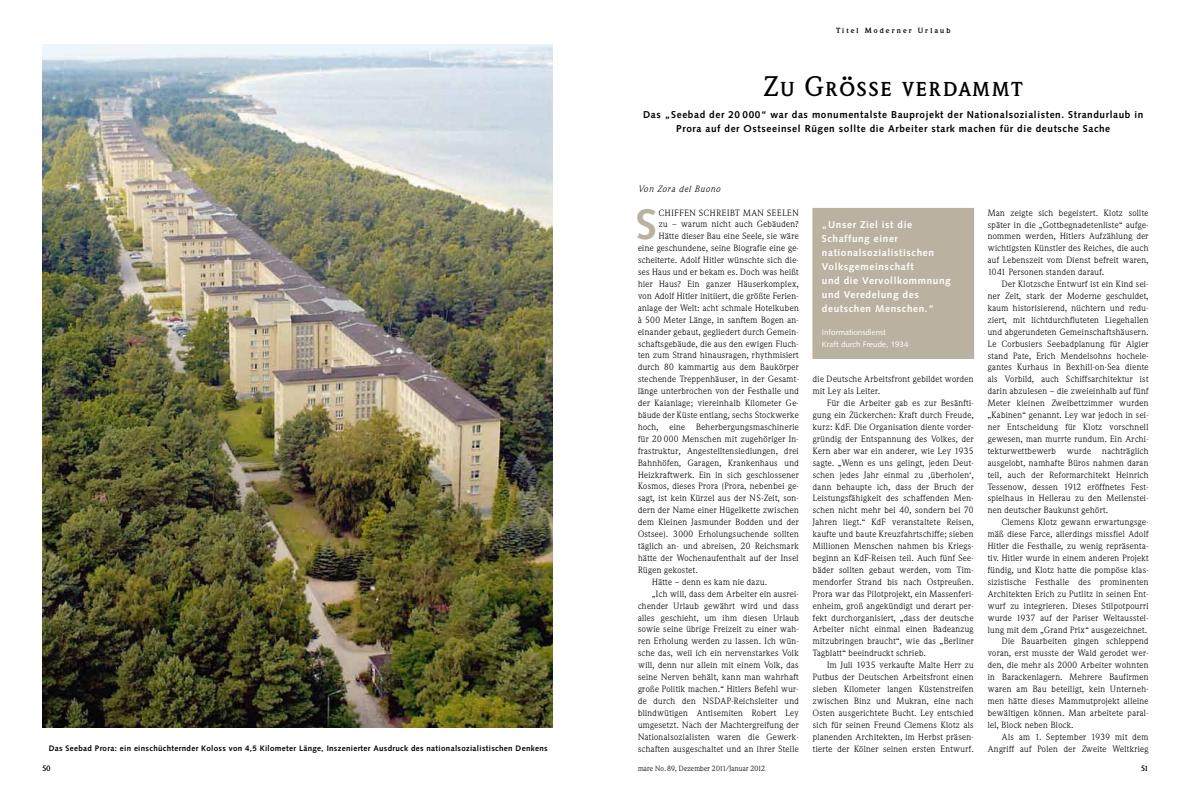
<style>
.page{position:relative;width:1191px;height:794px;background:#fff}
.page>*{position:absolute;margin:0;border:0;box-sizing:border-box;transform-origin:0 0}
.t1{font:700 42.7px "Syntax";color:#bbb1a0}
.t2{font:500 28px "Weidemann Expert BQ";letter-spacing:.07em;color:#000}
.t3{font:700 10px/14px "Syntax";letter-spacing:.06em;color:#000;text-align:center}
.t4{font:700 10px/14px "Syntax";letter-spacing:.06em;color:#fff}
.t5{font:9px/11.9px "Weidemann BQ";letter-spacing:.04em;color:#000;text-align:justify}
.t6{font:9px "Weidemann BQ";letter-spacing:.08em;color:#000}
.t7{font:italic 9px "Weidemann BQ";letter-spacing:.09em;color:#000}
.t8{font:700 8px "Syntax";letter-spacing:.04em;color:#000}
.t9{font:8px/11.7px "Syntax";color:#fff}
.t10{font:7.5px "Weidemann BQ";letter-spacing:.02em;color:#000}
.t11{font:700 7.5px "Weidemann BQ";letter-spacing:.275em;color:#000}
</style>
<div class="page">
<img style="left:43px;top:44px;width:510px;height:683px">
<div style="left:813px;top:208px;width:160px;height:150px;background:#bbb1a0"></div>
<div style="left:812px;top:208px;width:162px;height:151px;border:1px solid #bbb1a0"></div>
<p class="t11" style="left:836px;top:26px;width:116px">Titel Moderner Urlaub</p>
<h2 class="t2" style="left:763px;top:71px;width:260px">Zu Grösse verdammt</h2>
<p class="t3" style="left:643px;top:107px;width:502px">Das „Seebad der 20 000“ war das monumentalste Bauprojekt der Nationalsozialisten. Strandurlaub in<br>Prora auf der Ostseeinsel Rügen sollte die Arbeiter stark machen für die deutsche Sache</p>
<p class="t8" style="left:49px;top:744px;width:500px">Das Seebad Prora: ein einschüchternder Koloss von 4,5 Kilometer Länge, Inszenierter Ausdruck des nationalsozialistischen Denkens</p>
<p class="t7" style="left:638px;top:183px;width:84px">Von Zora del Buono</p>
<h1 class="t1" style="left:636px;top:200px;width:23px">S</h1>
<p class="t6" style="left:659px;top:207px;width:140px">chiffen schreibt man Seelen</p>
<p class="t5" style="left:659px;top:219px;width:141px">zu – warum nicht auch Gebäuden?</p>
<p class="t5" style="left:659px;top:230px;width:141px">Hätte dieser Bau eine Seele, sie wäre</p>
<p class="t5" style="left:638px;top:242px;width:162px">eine geschundene, seine Biografie eine ge-</p>
<p class="t5" style="left:638px;top:254px;width:162px">scheiterte. Adolf Hitler wünschte sich die-</p>
<p class="t5" style="left:638px;top:266px;width:162px">ses Haus und er bekam es. Doch was heißt</p>
<p class="t5" style="left:638px;top:278px;width:162px">hier Haus? Ein ganzer Häuserkomplex,</p>
<p class="t5" style="left:638px;top:290px;width:162px">von Adolf Hitler initiiert, die größte Ferien-</p>
<p class="t5" style="left:638px;top:302px;width:162px">anlage der Welt: acht schmale Hotelkuben</p>
<p class="t5" style="left:638px;top:314px;width:162px">à 500 Meter Länge, in sanftem Bogen an-</p>
<p class="t5" style="left:638px;top:326px;width:162px">einander gebaut, gegliedert durch Gemein-</p>
<p class="t5" style="left:638px;top:338px;width:162px">schaftsgebäude, die aus den ewigen Fluch-</p>
<p class="t5" style="left:638px;top:349px;width:162px">ten zum Strand hinausragen, rhythmisiert</p>
<p class="t5" style="left:638px;top:361px;width:162px">durch 80 kammartig aus dem Baukörper</p>
<p class="t5" style="left:638px;top:373px;width:162px">stechende Treppenhäuser, in der Gesamt-</p>
<p class="t5" style="left:638px;top:385px;width:162px">länge unterbrochen von der Festhalle und</p>
<p class="t5" style="left:638px;top:397px;width:162px">der Kaianlage; viereinhalb Kilometer Ge-</p>
<p class="t5" style="left:638px;top:409px;width:162px">bäude der Küste entlang, sechs Stockwerke</p>
<p class="t5" style="left:638px;top:421px;width:162px">hoch, eine Beherbergungsmaschinerie</p>
<p class="t5" style="left:638px;top:433px;width:162px">für 20 000 Menschen mit zugehöriger In-</p>
<p class="t5" style="left:638px;top:445px;width:162px">frastruktur, Angestelltensiedlungen, drei</p>
<p class="t5" style="left:638px;top:457px;width:162px">Bahnhöfen, Garagen, Krankenhaus und</p>
<p class="t5" style="left:638px;top:469px;width:162px">Heizkraftwerk. Ein in sich geschlossener</p>
<p class="t5" style="left:638px;top:480px;width:162px">Kosmos, dieses Prora (Prora, nebenbei ge-</p>
<p class="t5" style="left:638px;top:492px;width:162px">sagt, ist kein Kürzel aus der NS-Zeit, son-</p>
<p class="t5" style="left:638px;top:504px;width:162px">dern der Name einer Hügelkette zwischen</p>
<p class="t5" style="left:638px;top:516px;width:162px">dem Kleinen Jasmunder Bodden und der</p>
<p class="t5" style="left:638px;top:528px;width:162px">Ostsee). 3000 Erholungsuchende sollten</p>
<p class="t5" style="left:638px;top:540px;width:162px">täglich an- und abreisen, 20 Reichsmark</p>
<p class="t5" style="left:638px;top:552px;width:162px">hätte der Wochenaufenthalt auf der Insel</p>
<p class="t5" style="left:638px;top:564px;width:61px">Rügen gekostet.</p>
<p class="t5" style="left:652px;top:576px;width:116px">Hätte – denn es kam nie dazu.</p>
<p class="t5" style="left:652px;top:588px;width:148px">„Ich will, dass dem Arbeiter ein ausrei-</p>
<p class="t5" style="left:638px;top:600px;width:162px">chender Urlaub gewährt wird und dass</p>
<p class="t5" style="left:638px;top:611px;width:162px">alles geschieht, um ihm diesen Urlaub</p>
<p class="t5" style="left:638px;top:623px;width:162px">sowie seine übrige Freizeit zu einer wah-</p>
<p class="t5" style="left:638px;top:635px;width:162px">ren Erholung werden zu lassen. Ich wün-</p>
<p class="t5" style="left:638px;top:647px;width:162px">sche das, weil ich ein nervenstarkes Volk</p>
<p class="t5" style="left:638px;top:659px;width:162px">will, denn nur allein mit einem Volk, das</p>
<p class="t5" style="left:638px;top:671px;width:162px">seine Nerven behält, kann man wahrhaft</p>
<p class="t5" style="left:638px;top:683px;width:162px">große Politik machen.“ Hitlers Befehl wur-</p>
<p class="t5" style="left:638px;top:695px;width:162px">de durch den NSDAP-Reichsleiter und</p>
<p class="t5" style="left:638px;top:707px;width:162px">blindwütigen Antisemiten Robert Ley</p>
<p class="t5" style="left:638px;top:719px;width:162px">umgesetzt. Nach der Machtergreifung der</p>
<p class="t5" style="left:638px;top:731px;width:162px">Nationalsozialisten waren die Gewerk-</p>
<p class="t5" style="left:638px;top:742px;width:162px">schaften ausgeschaltet und an ihrer Stelle</p>
<p class="t4" style="left:822px;top:217px;width:130px">„Unser Ziel ist die<br>Schaffung einer nationalsozialistischen<br>Volksgemeinschaft<br>und die Vervollkommnung und Veredelung des deutschen Menschen.“</p>
<p class="t9" style="left:822px;top:326px;width:88px">Informationsdienst<br>Kraft durch Freude, 1934</p>
<p class="t5" style="left:813px;top:373px;width:162px">die Deutsche Arbeitsfront gebildet worden mit Ley als Leiter.</p>
<p class="t5" style="left:813px;top:397px;width:162px;text-indent:14px">Für die Arbeiter gab es zur Besänfti&shy;gung ein Zückerchen: Kraft durch Freude, kurz: KdF. Die Organisation diente vorder&shy;gründig der Entspannung des Volkes, der Kern aber war ein anderer, wie Ley 1935 sagte. „Wenn es uns gelingt, jeden Deut&shy;schen jedes Jahr einmal zu ‚überholen‘, dann behaupte ich, dass der Bruch der Leistungsfähigkeit des schaffenden Men&shy;schen nicht mehr bei 40, sondern bei 70<br>Jahren liegt.“ KdF veranstaltete Reisen, kaufte und baute Kreuzfahrtschiffe; sieben Millionen Menschen nahmen bis Kriegs&shy;beginn an KdF-Reisen teil. Auch fünf See&shy;bäder sollten gebaut werden, vom Tim&shy;mendorfer Strand bis nach Ostpreußen.<br>Prora war das Pilotprojekt, ein Massenferi&shy;enheim, groß angekündigt und derart per&shy;fekt durchorganisiert, „dass der deutsche Arbeiter nicht einmal einen Badeanzug mitzubringen braucht“, wie das „Berliner Tagblatt“ beeindruckt schrieb.</p>
<p class="t5" style="left:813px;top:659px;width:162px;text-indent:14px">Im Juli 1935 verkaufte Malte Herr zu Putbus der Deutschen Arbeitsfront einen sieben Kilometer langen Küstenstreifen zwischen Binz und Mukran, eine nach Osten ausgerichtete Bucht. Ley entschied sich für seinen Freund Clemens Klotz als planenden Architekten, im Herbst präsen&shy;tierte der Kölner seinen ersten Entwurf.</p>
<p class="t5" style="left:987px;top:207px;width:162px">Man zeigte sich begeistert. Klotz sollte später in die „Gottbegnadetenliste“ aufge&shy;nommen werden, Hitlers Aufzählung der wichtigsten Künstler des Reiches, die auch auf Lebenszeit vom Dienst befreit waren, 1041 Personen standen darauf.</p>
<p class="t5" style="left:987px;top:278px;width:162px;text-indent:14px">Der Klotzsche Entwurf ist ein Kind sei&shy;ner Zeit, stark der Moderne geschuldet, kaum historisierend, nüchtern und redu&shy;ziert, mit lichtdurchfluteten Liegehallen und abgerundeten Gemeinschaftshäusern.<br>Le Corbusiers Seebadplanung für Algier stand Pate, Erich Mendelsohns hochele&shy;gantes Kurhaus in Bexhill-on-Sea diente als Vorbild, auch Schiffsarchitektur ist darin abzulesen – die zweieinhalb auf fünf Meter kleinen Zweibettzimmer wurden „Kabinen“ genannt. Ley war jedoch in sei&shy;ner Entscheidung für Klotz vorschnell gewesen, man murrte rundum. Ein Archi&shy;tekturwettbewerb wurde nachträglich ausgelobt, namhafte Büros nahmen daran teil, auch der Reformarchitekt Heinrich Tessenow, dessen 1912 eröffnetes Fest&shy;spielhaus in Hellerau zu den Meilenstei&shy;nen deutscher Baukunst gehört.</p>
<p class="t5" style="left:1002px;top:516px;width:148px">Clemens Klotz gewann erwartungsge-</p>
<p class="t5" style="left:987px;top:528px;width:163px">mäß diese Farce, allerdings missfiel Adolf</p>
<p class="t5" style="left:987px;top:540px;width:162px">Hitler die Festhalle, zu wenig repräsenta-</p>
<p class="t5" style="left:987px;top:552px;width:162px">tiv. Hitler wurde in einem anderen Projekt</p>
<p class="t5" style="left:987px;top:564px;width:162px">fündig, und Klotz hatte die pompöse klas-</p>
<p class="t5" style="left:987px;top:576px;width:162px">sizistische Festhalle des prominenten</p>
<p class="t5" style="left:987px;top:588px;width:162px">Architekten Erich zu Putlitz in seinen Ent-</p>
<p class="t5" style="left:987px;top:600px;width:162px">wurf zu integrieren. Dieses Stilpotpourri</p>
<p class="t5" style="left:987px;top:612px;width:162px">wurde 1937 auf der Pariser Weltausstel-</p>
<p class="t5" style="left:987px;top:623px;width:161px">lung mit dem „Grand Prix“ ausgezeichnet.</p>
<p class="t5" style="left:1002px;top:635px;width:148px">Die Bauarbeiten gingen schleppend</p>
<p class="t5" style="left:987px;top:647px;width:162px">voran, erst musste der Wald gerodet wer-</p>
<p class="t5" style="left:987px;top:659px;width:162px">den, die mehr als 2000 Arbeiter wohnten</p>
<p class="t5" style="left:987px;top:671px;width:162px">in Barackenlagern. Mehrere Baufirmen</p>
<p class="t5" style="left:987px;top:683px;width:162px">waren am Bau beteiligt, kein Unterneh-</p>
<p class="t5" style="left:987px;top:695px;width:162px">men hätte dieses Mammutprojekt alleine</p>
<p class="t5" style="left:987px;top:707px;width:162px">bewältigen können. Man arbeitete paral-</p>
<p class="t5" style="left:987px;top:719px;width:87px">lel, Block neben Block.</p>
<p class="t5" style="left:1002px;top:731px;width:148px">Als am 1. September 1939 mit dem</p>
<p class="t5" style="left:987px;top:743px;width:162px">Angriff auf Polen der Zweite Weltkrieg</p>
<p class="t10" style="left:43px;top:764px;width:9px">50</p>
<p class="t10" style="left:638px;top:764px;width:129px">mare No. 89, Dezember 2011/Januar 2012</p>
<p class="t10" style="left:1141px;top:764px;width:9px">51</p>
</div>
